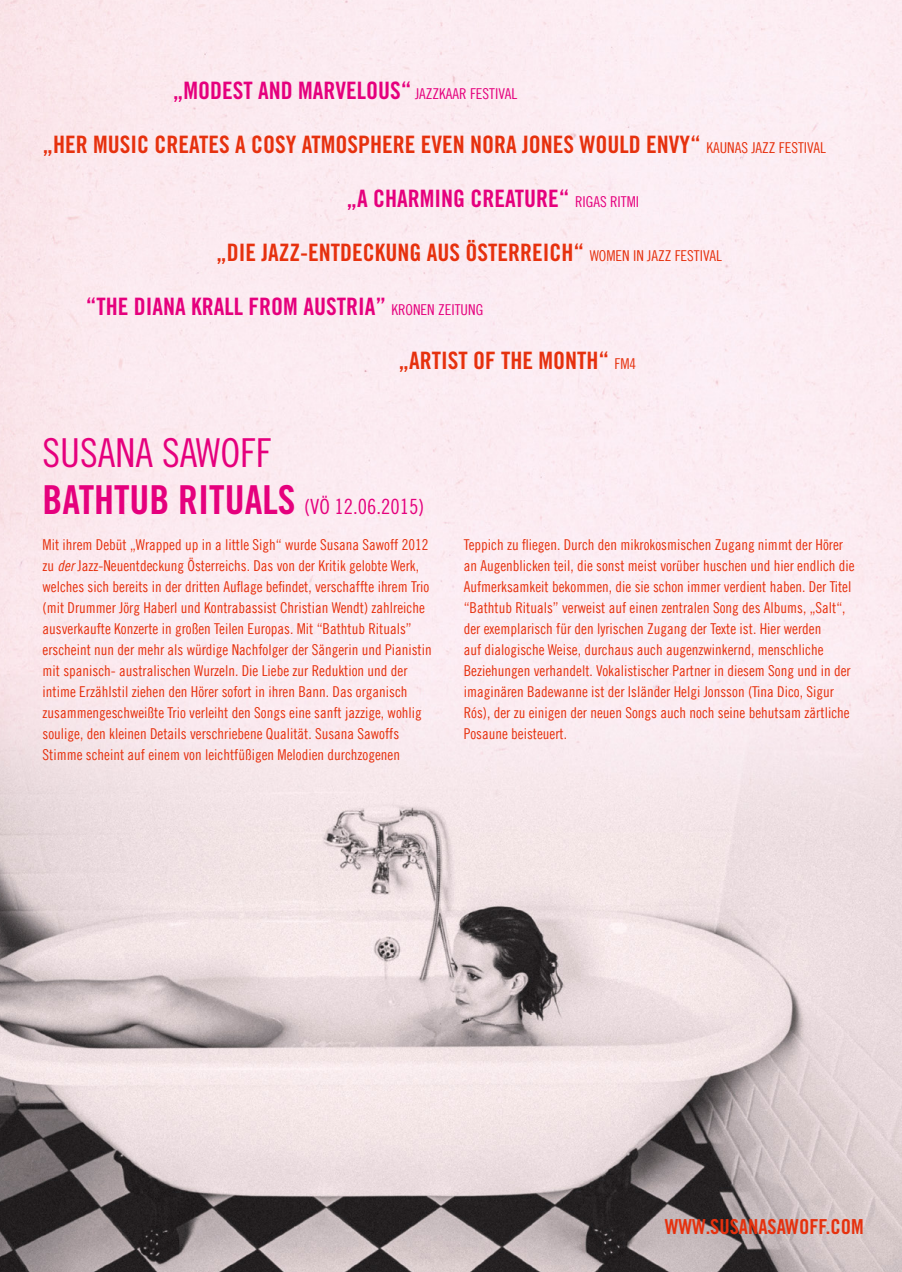
<style>
.page{position:relative;width:902px;height:1272px;background:#fff}
.page>*{position:absolute;margin:0;border:0;box-sizing:border-box;transform-origin:0 0}
.t1{font:39.9px "Trade Gothic LT Std Bd Cn 20";color:#e5007d}
.t2{font:39.9px "Trade Gothic LT Std Cn 18";color:#e5007d}
.t3{font:24px "Trade Gothic LT Std Bd Cn 20";color:#e6310e}
.t4{font:24px "Trade Gothic LT Std Bd Cn 20";color:#e5007d}
.t5{font:20.7px "Trade Gothic LT Std Bd Cn 20";color:#e6310e}
.t6{font:15px/21px "Trade Gothic LT Com Cn 18";color:#e6310e}
.s1{font-family:"Trade Gothic LT Com Cn 18";font-size:15px}
.s2{font-family:"Trade Gothic LT Std Cn 18";font-size:21px}
.s3{font-family:"Trade Gothic LT Com Cn 18 Obl"}
</style>
<div class="page">
<img style="left:0;top:0;width:901px;height:1271px">
<h2 class="t4" style="left:173px;top:76px;width:346px">„MODEST AND MARVELOUS“ <span class="s1">JAZZKAAR FESTIVAL</span></h2>
<h2 class="t3" style="left:43px;top:130px;width:785px">„HER MUSIC CREATES A COSY ATMOSPHERE EVEN NORA JONES WOULD ENVY“ <span class="s1">KAUNAS JAZZ FESTIVAL</span></h2>
<h2 class="t4" style="left:346px;top:184px;width:294px">„A CHARMING CREATURE“ <span class="s1">RIGAS RITMI</span></h2>
<h2 class="t3" style="left:216px;top:238px;width:507px">„DIE JAZZ-ENTDECKUNG AUS ÖSTERREICH“ <span class="s1">WOMEN IN JAZZ FESTIVAL</span></h2>
<h2 class="t4" style="left:86px;top:292px;width:398px">“THE DIANA KRALL FROM AUSTRIA” <span class="s1">KRONEN ZEITUNG</span></h2>
<h2 class="t3" style="left:398px;top:346px;width:239px">„ARTIST OF THE MONTH“ <span class="s1">FM4</span></h2>
<h1 class="t2" style="left:43px;top:428px;width:230px">SUSANA SAWOFF</h1>
<h1 class="t1" style="left:43px;top:476px;width:383px">BATHTUB RITUALS <span class="s2">(VÖ 12.06.2015)</span></h1>
<p class="t6" style="left:43px;top:533px;width:390px">Mit ihrem Debüt „Wrapped up in a little Sigh“ wurde Susana Sawoff 2012 zu <span class="s3">der</span> Jazz-Neuentdeckung Österreichs. Das von der Kritik gelobte Werk, welches sich bereits in der dritten Auflage befindet, verschaffte ihrem Trio (mit Drummer Jörg Haberl und Kontrabassist Christian Wendt) zahlreiche ausverkaufte Konzerte in großen Teilen Europas. Mit “Bathtub Rituals” erscheint nun der mehr als würdige Nachfolger der Sängerin und Pianistin mit spanisch- australischen Wurzeln. Die Liebe zur Reduktion und der intime Erzählstil ziehen den Hörer sofort in ihren Bann. Das organisch zusammengeschweißte Trio verleiht den Songs eine sanft jazzige, wohlig soulige, den kleinen Details verschriebene Qualität. Susana Sawoffs Stimme scheint auf einem von leichtfüßigen Melodien durchzogenen</p>
<p class="t6" style="left:463px;top:533px;width:392px">Teppich zu fliegen. Durch den mikrokosmischen Zugang nimmt der Hörer an Augenblicken teil, die sonst meist vorüber huschen und hier endlich die Aufmerksamkeit bekommen, die sie schon immer verdient haben. Der Titel “Bathtub Rituals” verweist auf einen zentralen Song des Albums, „Salt“, der exemplarisch für den lyrischen Zugang der Texte ist. Hier werden<br>auf dialogische Weise, durchaus auch augenzwinkernd, menschliche Beziehungen verhandelt. Vokalistischer Partner in diesem Song und in der imaginären Badewanne ist der Isländer Helgi Jonsson (Tina Dico, Sigur Rós), der zu einigen der neuen Songs auch noch seine behutsam zärtliche Posaune beisteuert.</p>
<h3 class="t5" style="left:664px;top:1213px;width:200px">WWW.SUSANASAWOFF.COM</h3>
</div>
